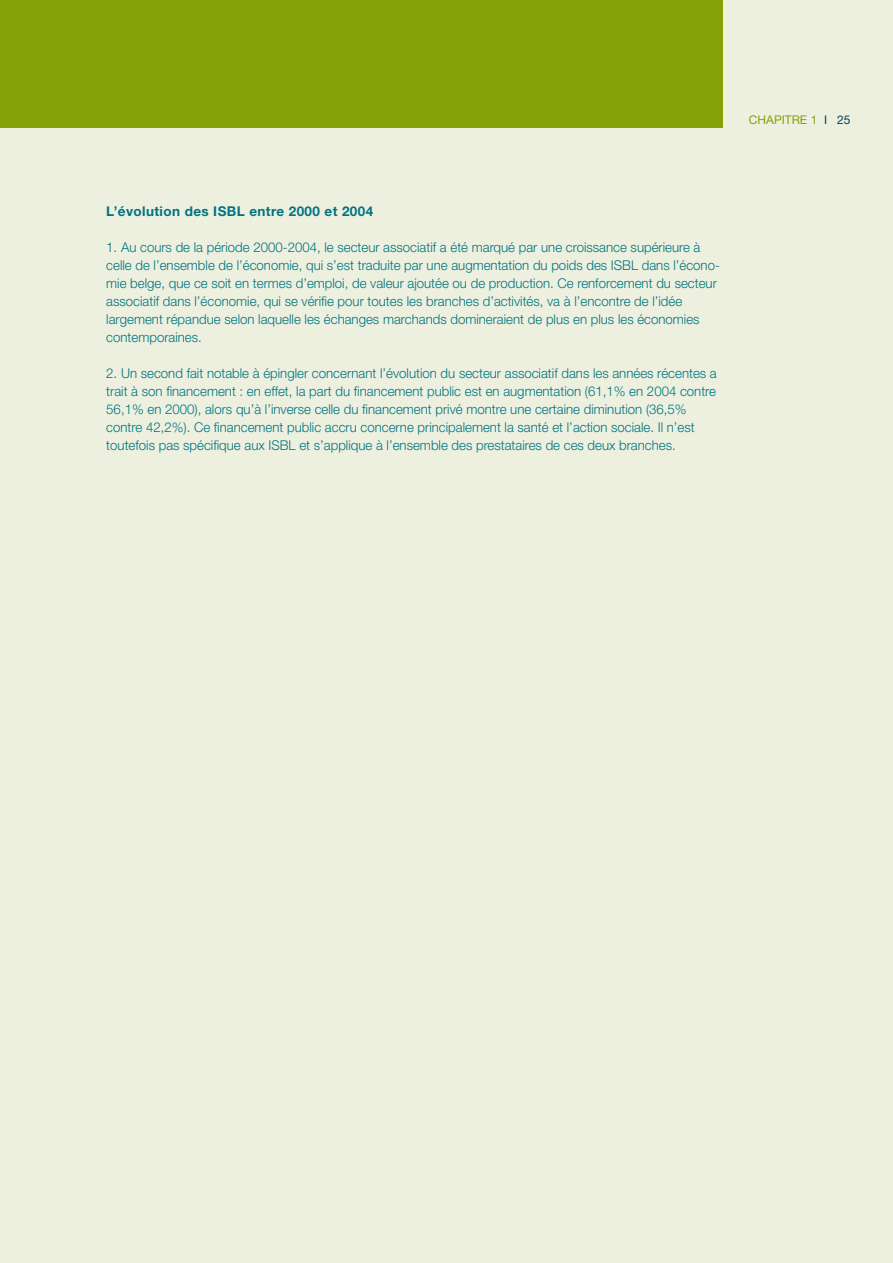
<style>
.page{position:relative;width:893px;height:1263px;background:#edf0de}
.page>*{position:absolute;margin:0;border:0;box-sizing:border-box;transform-origin:0 0}
.t1{font:300 13.5px/18px "Helvetica Neue";color:#007381}
.t2{font:700 13.5px "Helvetica Neue";letter-spacing:.03em;color:#007381}
.t3{font:12px "Helvetica Neue";color:#86a20b}
.s1{color:#00425c}
</style>
<div class="page">
<div style="left:0;top:0;width:723px;height:128px;background:#86a20b"></div>
<p class="t3" style="left:749px;top:113px;width:103px">CHAPITRE 1 <span class="s1">I 25</span></p>
<p class="t2" style="left:106px;top:203px;width:268px">L’évolution des ISBL entre 2000 et 2004</p>
<p class="t1" style="left:106px;top:238px;width:615px">1. Au cours de la période 2000-2004, le secteur associatif a été marqué par une croissance supérieure à celle de l’ensemble de l’économie, qui s’est traduite par une augmentation du poids des ISBL dans l’écono&shy;mie belge, que ce soit en termes d’emploi, de valeur ajoutée ou de production. Ce renforcement du secteur associatif dans l’économie, qui se vérifie pour toutes les branches d’activités, va à l’encontre de l’idée largement répandue selon laquelle les échanges marchands domineraient de plus en plus les économies contemporaines.</p>
<p class="t1" style="left:106px;top:364px;width:612px">2. Un second fait notable à épingler concernant l’évolution du secteur associatif dans les années récentes a trait à son financement : en effet, la part du financement public est en augmentation (61,1% en 2004 contre 56,1% en 2000), alors qu’à l’inverse celle du financement privé montre une certaine diminution (36,5% contre 42,2%). Ce financement public accru concerne principalement la santé et l’action sociale. Il n’est toutefois pas spécifique aux ISBL et s’applique à l’ensemble des prestataires de ces deux branches.</p>
</div>
